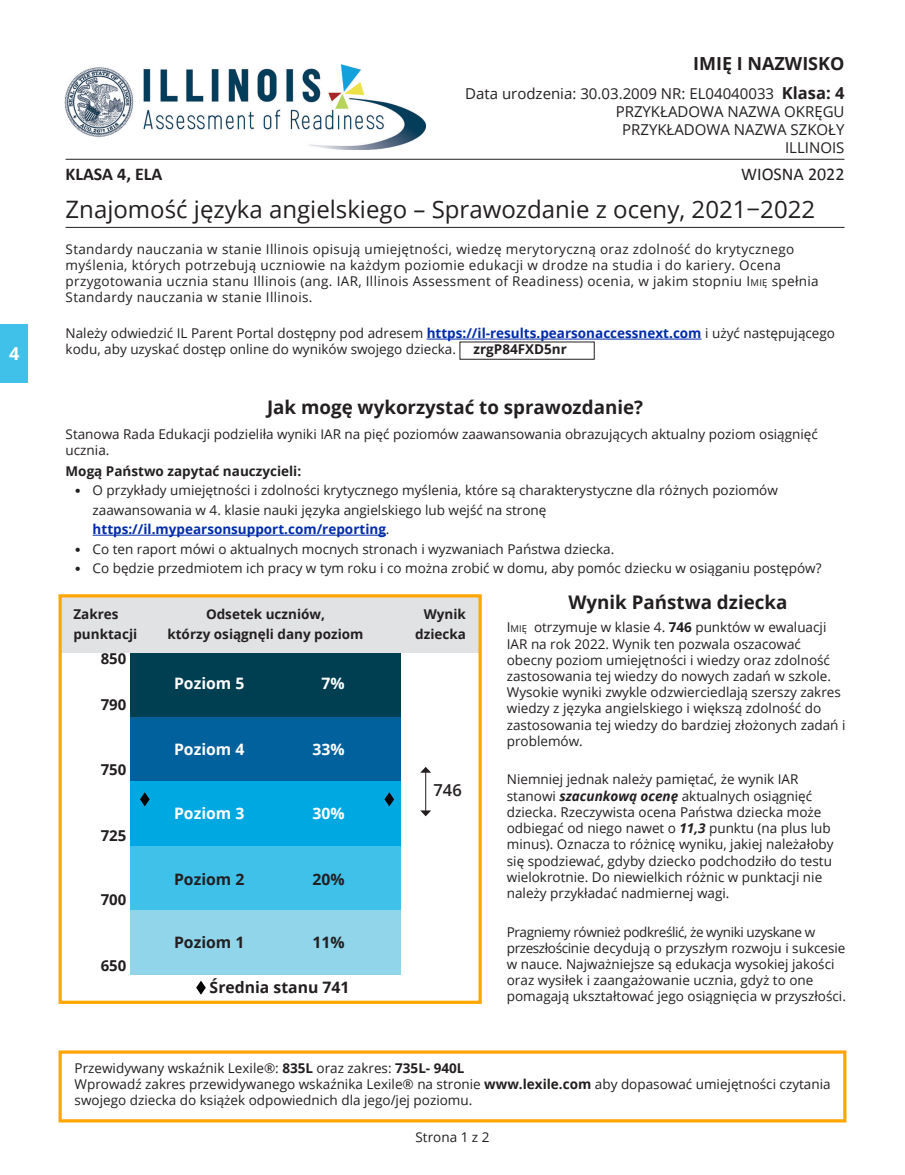
<style>
.page{position:relative;width:905px;height:1175px;background:#fff}
.page>*{position:absolute;margin:0;border:0;box-sizing:border-box;transform-origin:0 0}
.Heading_3_CO{font:24px "Open Sans";color:#231f20}
.Heading_4_CO{font:700 18.75px "Open Sans";color:#231f20}
.NOMBRE_APELLIDO_CO{font:700 18px "Open Sans";color:#231f20}
.Heading_2_CO{font:700 18px "Calibri";color:#231f20}
.Heading_2_CO-2{font:18px "Calibri";color:#231f20}
.t1{font:700 18px "Open Sans";color:#fff}
.t2{font:600 16.5px "Open Sans";color:#231f20}
.t3{font:700 15.75px "Open Sans";color:#231f20}
.t4{font:700 15.75px "Open Sans";color:#fff}
.NOMBRE_DE_LA_ESCUELA{font:15px "Open Sans";color:#231f20}
.ID_CO{font:15px "Open Sans";color:#231f20}
.t5{font:700 15px "Open Sans";color:#231f20}
.Body_1_CO{font:13.5px/16.2px "Open Sans";color:#231f20}
.Body_1_CO-2{font:13.5px/16.2px "Open Sans";letter-spacing:.025em;color:#231f20}
.Body_1_CO-3{font:700 13.5px/19.5px "Open Sans";color:#231f20}
.Heading_4_CO-2{font:13.5px "Open Sans";color:#231f20}
.s1{font-weight:700;font-size:16.5px}
.s2{font-style:inherit}
.s3{font-size:9.45px}
.s4{font-weight:700;color:#002baa}
.s5{font-family:"Calibri"}
.s6{font-weight:700}
.s7{font-weight:700;font-style:italic}
</style>
<div class="page">
<img style="left:65px;top:65px;width:360px;height:85px">
<div style="left:130px;top:652px;width:270px;height:65px;background:#003e52"></div>
<div style="left:130px;top:717px;width:270px;height:64px;background:#00619c"></div>
<div style="left:130px;top:781px;width:270px;height:65px;background:#00a8e2"></div>
<div style="left:130px;top:846px;width:270px;height:64px;background:#3fc1e9"></div>
<div style="left:130px;top:910px;width:270px;height:65px;background:#91d5ea"></div>
<div style="left:61px;top:596px;width:420px;height:56px;background:#e1e2e4"></div>
<div style="left:59px;top:594px;width:422px;height:409px;border:3px solid #ffa700"></div>
<div style="left:59px;top:1050px;width:787px;height:72px;border:3px solid #ffa700"></div>
<div style="left:0;top:324px;width:27px;height:58px;background:#3fc1e9"></div>
<hr style="left:66px;top:159px;width:778px;height:1px;background:#231f20">
<hr style="left:66px;top:227px;width:778px;height:1px;background:#231f20">
<hr style="left:426px;top:339px;width:275px;height:1px;background:#002baa">
<hr style="left:425px;top:772px;width:1px;height:39px;background:#231f20">
<svg style="left:421px;top:767px;width:10px;height:5px"></svg>
<svg style="left:420px;top:810px;width:11px;height:6px"></svg>
<hr style="left:93px;top:535px;width:293px;height:1px;background:#002baa">
<svg style="left:384px;top:792px;width:10px;height:14px"></svg>
<svg style="left:140px;top:792px;width:10px;height:14px"></svg>
<svg style="left:196px;top:980px;width:10px;height:14px"></svg>
<p class="t1" style="left:9px;top:341px;width:12px">4</p>
<p class="NOMBRE_APELLIDO_CO" style="left:693px;top:51px;width:153px">IMIĘ I NAZWISKO</p>
<p class="ID_CO" style="left:465px;top:83px;width:381px">Data urodzenia: 30.03.2009 NR: EL04040033 <span class="s1">Klasa: 4</span></p>
<p class="NOMBRE_DE_LA_ESCUELA" style="left:615px;top:101px;width:230px">PRZYKŁADOWA NAZWA OKRĘGU</p>
<p class="NOMBRE_DE_LA_ESCUELA" style="left:622px;top:119px;width:224px">PRZYKŁADOWA NAZWA SZKOŁY</p>
<p class="NOMBRE_DE_LA_ESCUELA" style="left:785px;top:137px;width:61px">ILLINOIS</p>
<p class="Heading_2_CO" style="left:66px;top:161px;width:98px">KLASA 4, ELA</p>
<p class="Heading_2_CO-2" style="left:741px;top:161px;width:105px">WIOSNA 2022</p>
<p class="Heading_3_CO" style="left:66px;top:193px;width:751px">Znajomość języka angielskiego – Sprawozdanie z oceny, 2021−2022</p>
<p class="Body_1_CO-2" style="left:66px;top:240px;width:754px">Standardy nauczania w stanie Illinois opisują umiejętności, wiedzę merytoryczną oraz zdolność do krytycznego myślenia, których potrzebują uczniowie na każdym poziomie edukacji w drodze na studia i do kariery. Ocena przygotowania ucznia stanu Illinois (ang. IAR, Illinois Assessment of Readiness) ocenia, w jakim stopniu <span class="s2">I</span><span class="s3">mi ę</span> spełnia Standardy nauczania w stanie Illinois.</p>
<p class="Body_1_CO" style="left:66px;top:325px;width:771px">Należy odwiedzić IL Parent Portal dostępny pod adresem <span class="s4">https://il-results.pearsonaccessnext.com</span> i użyć następującego kodu, aby uzyskać dostęp online do wyników swojego dziecka.</p>
<p class="Body_1_CO-3" style="left:473px;top:339px;width:95px">zrgP84FXD5nr</p>
<p class="Heading_4_CO" style="left:267px;top:393px;width:377px">Jak mogę wykorzystać to sprawozdanie?</p>
<p class="Body_1_CO" style="left:66px;top:425px;width:753px">Stanowa Rada Edukacji podzieliła wyniki IAR na pięć poziomów zaawansowania obrazujących aktualny poziom osiągnięć ucznia.</p>
<p class="Body_1_CO-3" style="left:66px;top:460px;width:237px">Mogą Państwo zapytać nauczycieli:</p>
<p class="Body_1_CO" style="left:93px;top:480px;width:686px;line-height:19.5px;text-indent:-18px"><span class="s5">•</span> O przykłady umiejętności i zdolności krytycznego myślenia, które są charakterystyczne dla różnych poziomów zaawansowania w 4. klasie nauki języka angielskiego lub wejść na stronę <span class="s4">https://il.mypearsonsupport.com/reporting</span>.</p>
<p class="Body_1_CO" style="left:75px;top:540px;width:541px"><span class="s5">•</span> Co ten raport mówi o aktualnych mocnych stronach i wyzwaniach Państwa dziecka.</p>
<p class="Body_1_CO" style="left:75px;top:560px;width:748px"><span class="s5">•</span> Co będzie przedmiotem ich pracy w tym roku i co można zrobić w domu, aby pomóc dziecku w osiąganiu postępów?</p>
<p class="Body_1_CO-3" style="left:167px;top:604px;width:198px;text-align:center">Odsetek uczniów,<br>którzy osiągnęli dany poziom</p>
<p class="Body_1_CO-3" style="left:73px;top:604px;width:65px">Zakres punktacji</p>
<p class="Body_1_CO-3" style="left:415px;top:604px;width:52px;text-align:right">Wynik dziecka</p>
<p class="t5" style="left:101px;top:648px;width:27px">850</p>
<p class="t5" style="left:101px;top:694px;width:27px">790</p>
<p class="t5" style="left:101px;top:759px;width:27px">750</p>
<p class="t5" style="left:101px;top:825px;width:27px">725</p>
<p class="t5" style="left:101px;top:889px;width:27px">700</p>
<p class="t5" style="left:101px;top:955px;width:27px">650</p>
<p class="t4" style="left:174px;top:672px;width:72px">Poziom 5</p>
<p class="t4" style="left:321px;top:672px;width:25px">7%</p>
<p class="t4" style="left:174px;top:738px;width:72px">Poziom 4</p>
<p class="t4" style="left:312px;top:738px;width:34px">33%</p>
<p class="t4" style="left:174px;top:802px;width:72px">Poziom 3</p>
<p class="t4" style="left:312px;top:802px;width:34px">30%</p>
<p class="t3" style="left:174px;top:868px;width:72px">Poziom 2</p>
<p class="t3" style="left:312px;top:868px;width:34px">20%</p>
<p class="t3" style="left:174px;top:931px;width:72px">Poziom 1</p>
<p class="t3" style="left:312px;top:931px;width:34px">11%</p>
<p class="t3" style="left:210px;top:976px;width:141px">Średnia stanu 741</p>
<p class="t2" style="left:433px;top:778px;width:30px">746</p>
<p class="Heading_4_CO" style="left:568px;top:588px;width:220px">Wynik Państwa dziecka</p>
<p class="Body_1_CO" style="left:507px;top:619px;width:340px"><span class="s2">I</span><span class="s3">mi ę</span> otrzymuje w klasie 4. <span class="s6">746</span> punktów w ewaluacji IAR na rok 2022. Wynik ten pozwala oszacować obecny poziom umiejętności i wiedzy oraz zdolność zastosowania tej wiedzy do nowych zadań w szkole.<br>Wysokie wyniki zwykle odzwierciedlają szerszy zakres wiedzy z języka angielskiego i większą zdolność do zastosowania tej wiedzy do bardziej złożonych zadań i problemów.</p>
<p class="Body_1_CO" style="left:507px;top:771px;width:328px">Niemniej jednak należy pamiętać, że wynik IAR stanowi <span class="s7">szacunkową ocenę</span> aktualnych osiągnięć dziecka. Rzeczywista ocena Państwa dziecka może odbiegać od niego nawet o <span class="s7">11,3</span> punktu (na plus lub minus). Oznacza to różnicę wyniku, jakiej należałoby się spodziewać, gdyby dziecko podchodziło do testu wielokrotnie. Do niewielkich różnic w punktacji nie należy przykładać nadmiernej wagi.</p>
<p class="Body_1_CO" style="left:507px;top:923px;width:340px">Pragniemy również podkreślić, że wyniki uzyskane w przeszłościnie decydują o przyszłym rozwoju i sukcesie w nauce. Najważniejsze są edukacja wysokiej jakości oraz wysiłek i zaangażowanie ucznia, gdyż to one pomagają ukształtować jego osiągnięcia w przyszłości.</p>
<p class="Body_1_CO" style="left:75px;top:1059px;width:391px">Przewidywany wskaźnik Lexile®: <span class="s6">835L</span> oraz zakres: <span class="s6">735L- 940L</span></p>
<p class="Body_1_CO" style="left:75px;top:1075px;width:757px">Wprowadź zakres przewidywanego wskaźnika Lexile® na stronie <span class="s6">www.lexile.com</span> aby dopasować umiejętności czytania swojego dziecka do książek odpowiednich dla jego/jej poziomu.</p>
<p class="Heading_4_CO-2" style="left:415px;top:1127px;width:75px">Strona 1 z 2</p>
</div>
